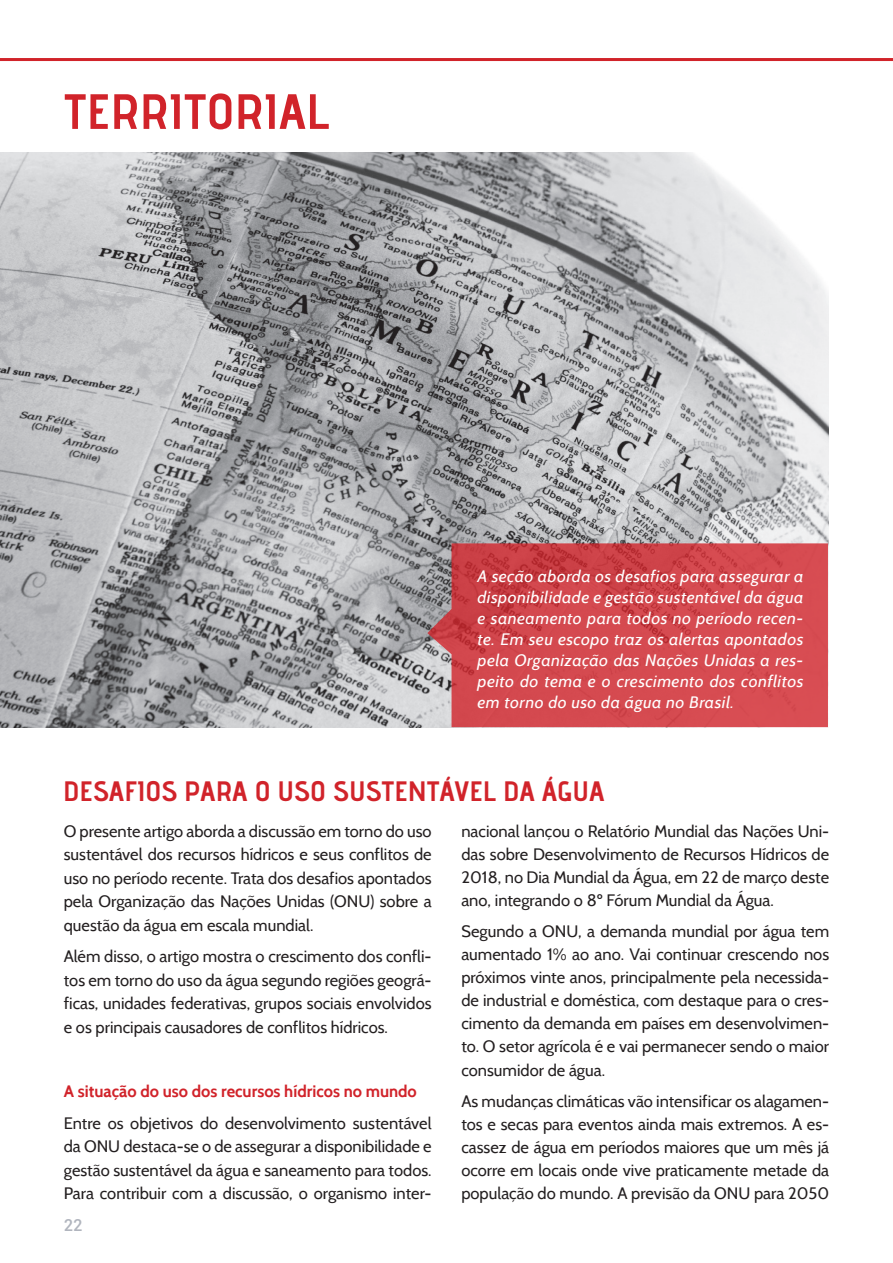
<style>
.page{position:relative;width:893px;height:1263px;background:#fff}
.page>*{position:absolute;margin:0;border:0;box-sizing:border-box;transform-origin:0 0}
.Paragraph_Style_blac{font:49.5px "advent Bd 3";color:#d1232a;scale:1.05 1}
.Paragraph_Style_blac-2{font:28.05px "advent Bd 3";color:#d1232a;scale:1.05 1}
.t1{font:16.5px/23.1px "Cabin";color:#231f20;text-align:justify}
.t2{font:italic 16.5px/21px "Cabin";letter-spacing:.025em;color:#fff;text-align:justify;scale:1.05 1}
.t3{font:700 16.5px "Cabin";color:#d1232a}
.t4{font:500 16.5px "Roboto";color:#b1b5be}
</style>
<div class="page">
<hr style="left:0;top:58px;width:893px;height:3px;background:#d1232a">
<img style="left:0;top:152px;width:829px;height:575px">
<svg style="left:427px;top:543px;width:401px;height:184px;background:#cf4c52"></svg>
<p class="Paragraph_Style_blac" style="left:64px;top:81px;width:254px">TERRITORIAL</p>
<p class="t2" style="left:478px;top:565px;width:312px">A seção aborda os desafios para assegurar a disponibilidade e gestão sustentável da água e saneamento para todos no período recen&shy;te. Em seu escopo traz os alertas apontados pela Organização das Nações Unidas a res&shy;peito do tema e o crescimento dos conflitos em torno do uso da água no Brasil.</p>
<p class="Paragraph_Style_blac-2" style="left:63px;top:774px;width:517px">DESAFIOS PARA O USO SUSTENTÁVEL DA ÁGUA</p>
<p class="t1" style="left:64px;top:819px;width:369px">O presente artigo aborda a discussão em torno do uso sustentável dos recursos hídricos e seus conflitos de uso no período recente. Trata dos desafios apontados pela Organização das Nações Unidas (ONU) sobre a questão da água em escala mundial.</p>
<p class="t1" style="left:64px;top:945px;width:369px">Além disso, o artigo mostra o crescimento dos confli&shy;tos em torno do uso da água segundo regiões geográ&shy;ficas, unidades federativas, grupos sociais envolvidos e os principais causadores de conflitos hídricos.</p>
<p class="t3" style="left:64px;top:1081px;width:355px">A situação do uso dos recursos hídricos no mundo</p>
<p class="t1" style="left:64px;top:1111px;width:369px">Entre os objetivos do desenvolvimento sustentável da ONU destaca-se o de assegurar a disponibilidade e gestão sustentável da água e saneamento para todos.<br>Para contribuir com a discussão, o organismo inter-</p>
<p class="t4" style="left:64px;top:1214px;width:20px">22</p>
<p class="t1" style="left:461px;top:819px;width:369px">nacional lançou o Relatório Mundial das Nações Uni&shy;das sobre Desenvolvimento de Recursos Hídricos de 2018, no Dia Mundial da Água, em 22 de março deste ano, integrando o 8º Fórum Mundial da Água.</p>
<p class="t1" style="left:461px;top:920px;width:369px">Segundo a ONU, a demanda mundial por água tem aumentado 1% ao ano. Vai continuar crescendo nos próximos vinte anos, principalmente pela necessida&shy;de industrial e doméstica, com destaque para o cres&shy;cimento da demanda em países em desenvolvimen&shy;to. O setor agrícola é e vai permanecer sendo o maior consumidor de água.</p>
<p class="t1" style="left:461px;top:1089px;width:369px">As mudanças climáticas vão intensificar os alagamen&shy;tos e secas para eventos ainda mais extremos. A es&shy;cassez de água em períodos maiores que um mês já ocorre em locais onde vive praticamente metade da população do mundo. A previsão da ONU para 2050</p>
</div>
